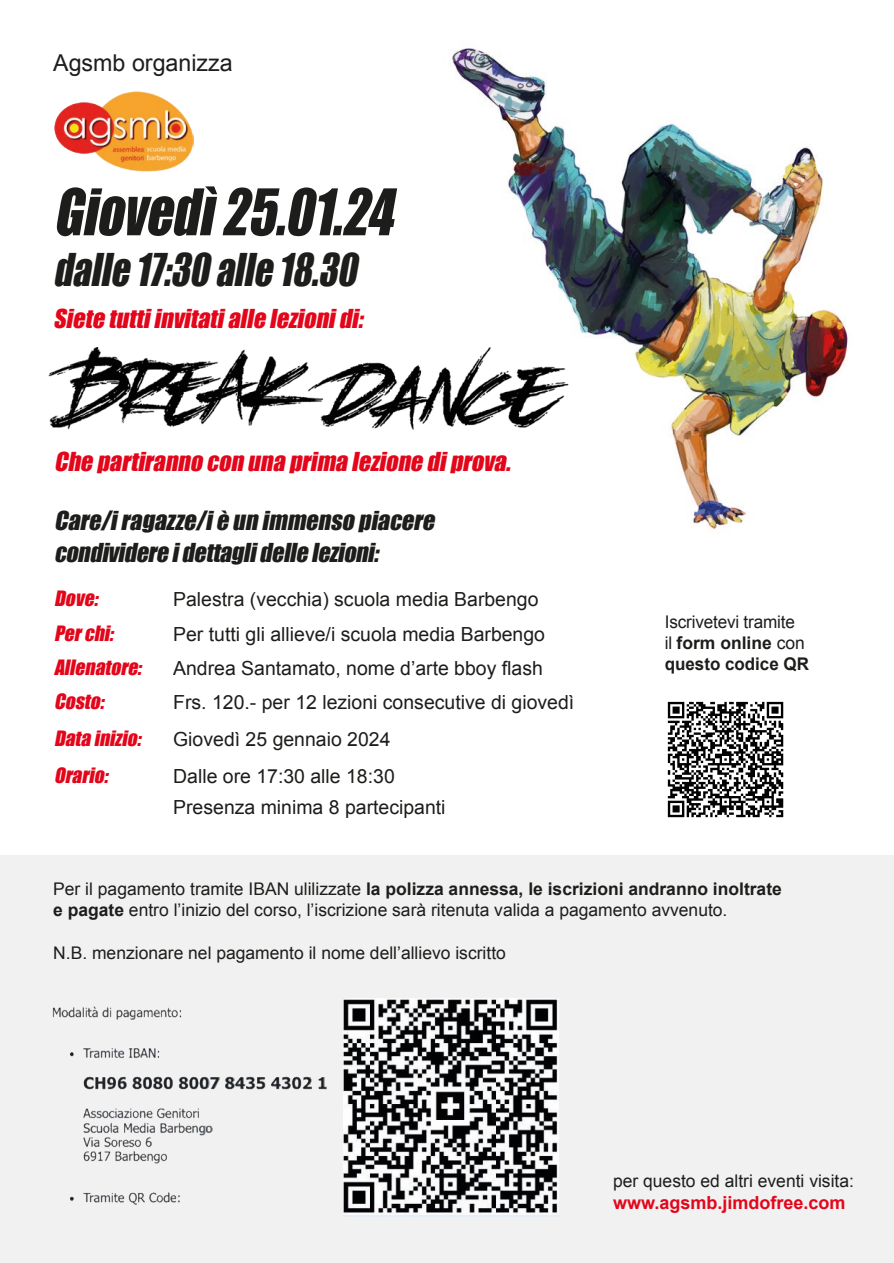
<style>
.page{position:relative;width:894px;height:1263px;background:#fff}
.page>*{position:absolute;margin:0;border:0;box-sizing:border-box;transform-origin:0 0}
.t1{font:italic 59.25px "Impact";color:#1d1d1b;scale:.87 1}
.ParaStyle01_Leading_Auto{font:italic 41.55px "Impact";color:#1d1d1b;scale:.87 1}
.t2{font:italic 24px "Impact";color:#e3061b}
.t3{font:italic 24px/32.4px "Impact";color:#1d1d1b}
.t4{font:23.25px "Arial";color:#1d1d1b}
.t5{font:19.5px "Arial";color:#1d1d1b}
.t6{font:italic 19.5px "Impact";color:#e3061b}
.t7{font:700 18px "Arial";color:#e3061b}
.t8{font:17.4px/21px "Arial";color:#1d1d1b}
.t9{font:700 17.4px/21px "Arial";color:#1d1d1b}
.s1{font-weight:400}
.s2{font-weight:700}
</style>
<div class="page">
<div style="left:0;top:855px;width:893px;height:408px;background:#f1f1f1"></div>
<img style="left:452px;top:48px;width:396px;height:482px">
<img style="left:54px;top:91px;width:139px;height:81px">
<svg style="left:668px;top:701px;width:116px;height:117px"></svg>
<svg style="left:667px;top:702px;width:116px;height:115px"></svg>
<img style="left:52px;top:1006px;width:275px;height:199px">
<img style="left:343px;top:998px;width:215px;height:218px">
<img style="left:48px;top:348px;width:531px;height:88px">
<p class="t4" style="left:53px;top:48px;width:181px">Agsmb organizza</p>
<p class="t1" style="left:53px;top:166px;width:409px">Giovedì25.01.24</p>
<p class="ParaStyle01_Leading_Auto" style="left:53px;top:238px;width:362px">dalle17:30alle18.30</p>
<p class="t2" style="left:53px;top:300px;width:317px">Siete tuttiinvitatialle lezionidi:</p>
<p class="t2" style="left:54px;top:443px;width:463px">Che partiranno con una prima lezione diprova.</p>
<p class="t3" style="left:54px;top:503px;width:388px">Care/iragazze/iè un immenso piacere condividereidettaglidellelezioni:</p>
<p class="t6" style="left:54px;top:584px;width:50px">Dove:</p>
<p class="t5" style="left:173px;top:587px;width:367px">Palestra (vecchia) scuola media Barbengo</p>
<p class="t6" style="left:54px;top:618px;width:66px">Perchi:</p>
<p class="t5" style="left:173px;top:621px;width:373px">Per tutti gli allieve/i scuola media Barbengo</p>
<p class="t6" style="left:54px;top:652px;width:94px">Allenatore:</p>
<p class="t5" style="left:173px;top:655px;width:371px">Andrea Santamato, nome d’arte bboy flash</p>
<p class="t6" style="left:54px;top:686px;width:56px">Costo:</p>
<p class="t5" style="left:173px;top:689px;width:402px">Frs. 120.- per 12 lezioni consecutive di giovedì</p>
<p class="t6" style="left:54px;top:723px;width:93px">Data inizio:</p>
<p class="t5" style="left:173px;top:726px;width:219px">Giovedì 25 gennaio 2024</p>
<p class="t6" style="left:54px;top:760px;width:60px">Orario:</p>
<p class="t5" style="left:173px;top:763px;width:223px">Dalle ore 17:30 alle 18:30</p>
<p class="t5" style="left:173px;top:795px;width:274px">Presenza minima 8 partecipanti</p>
<p class="t9" style="left:664px;top:612px;width:146px"><span class="s1">Iscrivetevi tramite<br>il</span> form online <span class="s1">con </span>questo codice QR</p>
<p class="t8" style="left:53px;top:878px;width:730px">Per il pagamento tramite IBAN ulilizzate <span class="s2">la polizza annessa, le iscrizioni andranno inoltrate e pagate</span> entro l’inizio del corso, l’iscrizione sarà ritenuta valida a pagamento avvenuto.</p>
<p class="t8" style="left:53px;top:943px;width:454px">N.B. menzionare nel pagamento il nome dell’allievo iscritto</p>
<p class="t8" style="left:612px;top:1170px;width:242px">per questo ed altri eventi visita:</p>
<p class="t7" style="left:612px;top:1190px;width:234px">www.agsmb.jimdofree.com</p>
</div>
